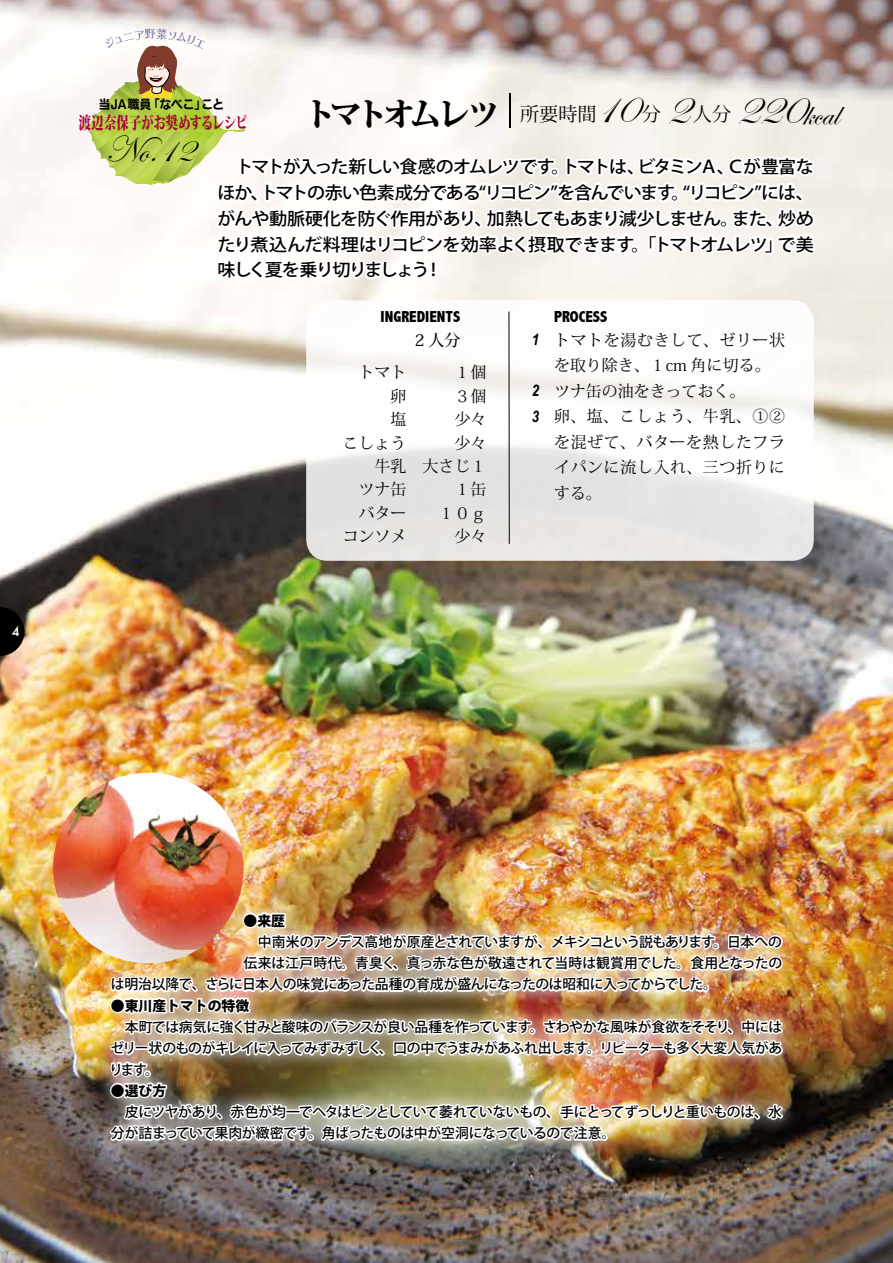
<style>
.page{position:relative;width:893px;height:1263px;background:#fff}
.page>*{position:absolute;margin:0;border:0;box-sizing:border-box;transform-origin:0 0}
.t1{font:46.8px "Edwardian Script ITC";color:#000}
.t2{font:45.75px "Edwardian Script ITC";color:#000}
.t3{font:37.35px "Edwardian Script ITC";color:#000}
.t4{font:34.05px "Edwardian Script ITC";color:#000}
.t5{font:800 31.95px "Koz Min Pro";letter-spacing:-.165em;color:#000}
.t6{font:19.2px "Koz Min Pro";color:#000}
.t7{font:500 17.4px/25.8px "Koz Go Pro";letter-spacing:-.08em;color:#000;text-align:justify;scale:1.04 1}
.t8{font:800 17.1px "Koz Min Pr 6 N";color:#a70038;scale:.72 1}
.t9{font:15.9px/25.5px "Koz Min Pro";letter-spacing:.04em;color:#000}
.t10{font:15.9px/23.4px "Koz Min Pro";color:#000;text-align:right}
.t11{font:800 condensed 15.9px "Abadi";color:#000}
.t12{font:500 15.9px "Koz Min Pro";color:#000}
.t13{font:italic 700 15.9px/25.5px "Arial Narrow";color:#000}
.t14{font:500 13.8px/21.3px "Koz Go Pr 6 N";letter-spacing:-.035em;color:#000;text-align:justify}
.t15{font:500 13.8px "Koz Go Pr 6 N";letter-spacing:-.06em;color:#000}
.t16{font:500 13.8px "Koz Go Pr 6 N";letter-spacing:-.005em;color:#000}
.t17{font:800 13.8px "Koz Go Pro";color:#000}
.t18{font:12.9px "Ro NOW Std GE";letter-spacing:-.045em;color:#000;scale:.94 1}
.t19{font:500 12.75px "Futura";color:#fff}
.s1{font-size:46.8px}
</style>
<div class="page">
<img style="left:0;top:0;width:893px;height:1263px">
<img style="left:53px;top:773px;width:191px;height:190px;border-radius:95px">
<svg style="left:0;top:607px;width:24px;height:49px"></svg>
<img style="left:79px;top:0;width:751px;height:1188px">
<p class="t19" style="left:12px;top:622px;width:9px">4</p>
<h3 class="t5" style="left:304px;top:91px;width:294px">トマトオムレツ <sup>所要時間</sup></h3>
<h2 class="t2" style="left:593px;top:83px;width:45px">10</h2>
<h3 class="t6" style="left:642px;top:101px;width:21px">分</h3>
<h1 class="t1" style="left:666px;top:83px;width:24px">2</h1>
<h3 class="t6" style="left:693px;top:101px;width:40px">人分</h3>
<h3 class="t4" style="left:736px;top:95px;width:104px"><span class="s1">220</span>kcal</h3>
<p class="t7" style="left:217px;top:155px;width:575px;text-indent:18px">トマトが入った新しい食感のオムレツです。トマトは、ビタミンＡ、Ｃが豊富なほか、トマトの赤い色素成分である“リコピン”を含んでいます。“リコピン”には、がんや動脈硬化を防ぐ作用があり、加熱してもあまり減少しません。また、炒めたり煮込んだ料理はリコピンを効率よく摂取できます。「トマトオムレツ」で美味しく夏を乗り切りましょう！</p>
<p class="t11" style="left:381px;top:307px;width:81px">INGREDIENTS</p>
<p class="t12" style="left:415px;top:328px;width:47px">2 人分</p>
<p class="t10" style="left:423px;top:360px;width:65px">１個<br>３個<br>少々<br>少々<br>大さじ１<br>１缶<br>１０ｇ　少々</p>
<p class="t18" style="left:98px;top:95px;width:135px">当JA職員「なべこ」こと</p>
<h3 class="t3" style="left:105px;top:129px;width:89px">No.12</h3>
<p class="t8" style="left:79px;top:113px;width:236px">渡辺奈保子がお奨めするレシピ</p>
<p class="t11" style="left:554px;top:307px;width:55px">PROCESS</p>
<p class="t9" style="left:554px;top:326px;width:233px">トマトを湯むきして、ゼリー状を取り除き、１cm 角に切る。ツナ缶の油をきっておく。<br>卵、塩、こしょう、牛乳、①②を混ぜて、バターを熱したフライパンに流し入れ、三つ折りにする。</p>
<p class="t13" style="left:532px;top:326px;width:9px">1</p>
<p class="t13" style="left:532px;top:377px;width:9px">2<br>3</p>
<p class="t10" style="left:343px;top:360px;width:65px">トマト卵<br>塩<br>こしょう牛乳<br>ツナ缶バターコンソメ</p>
<p class="t17" style="left:244px;top:912px;width:43px">●来歴</p>
<p class="t15" style="left:244px;top:934px;width:540px">　中南米のアンデス高地が原産とされていますが、メキシコという説もあります。日本への</p>
<p class="t16" style="left:244px;top:955px;width:540px">伝来は江戸時代。青臭く、真っ赤な色が敬遠されて当時は観賞用でした。食用となったの</p>
<p class="t14" style="left:111px;top:974px;width:607px">は明治以降で、さらに日本人の味覚にあった品種の育成が盛んになったのは昭和に入ってからでした。</p>
<p class="t17" style="left:111px;top:997px;width:140px">●東川産トマトの特徴</p>
<p class="t14" style="left:109px;top:1016px;width:675px">　本町では病気に強く甘みと酸味のバランスが良い品種を作っています。さわやかな風味が食欲をそそり、中にはゼリー状のものがキレイに入ってみずみずしく、口の中でうまみがあふれ出します。リピーターも多く大変人気があります。</p>
<p class="t17" style="left:111px;top:1082px;width:57px">●選び方</p>
<p class="t14" style="left:111px;top:1102px;width:672px">　皮にツヤがあり、赤色が均一でヘタはピンとしていて萎れていないもの、手にとってずっしりと重いものは、水分が詰まっていて果肉が緻密です。角ばったものは中が空洞になっているので注意。</p>
</div>
